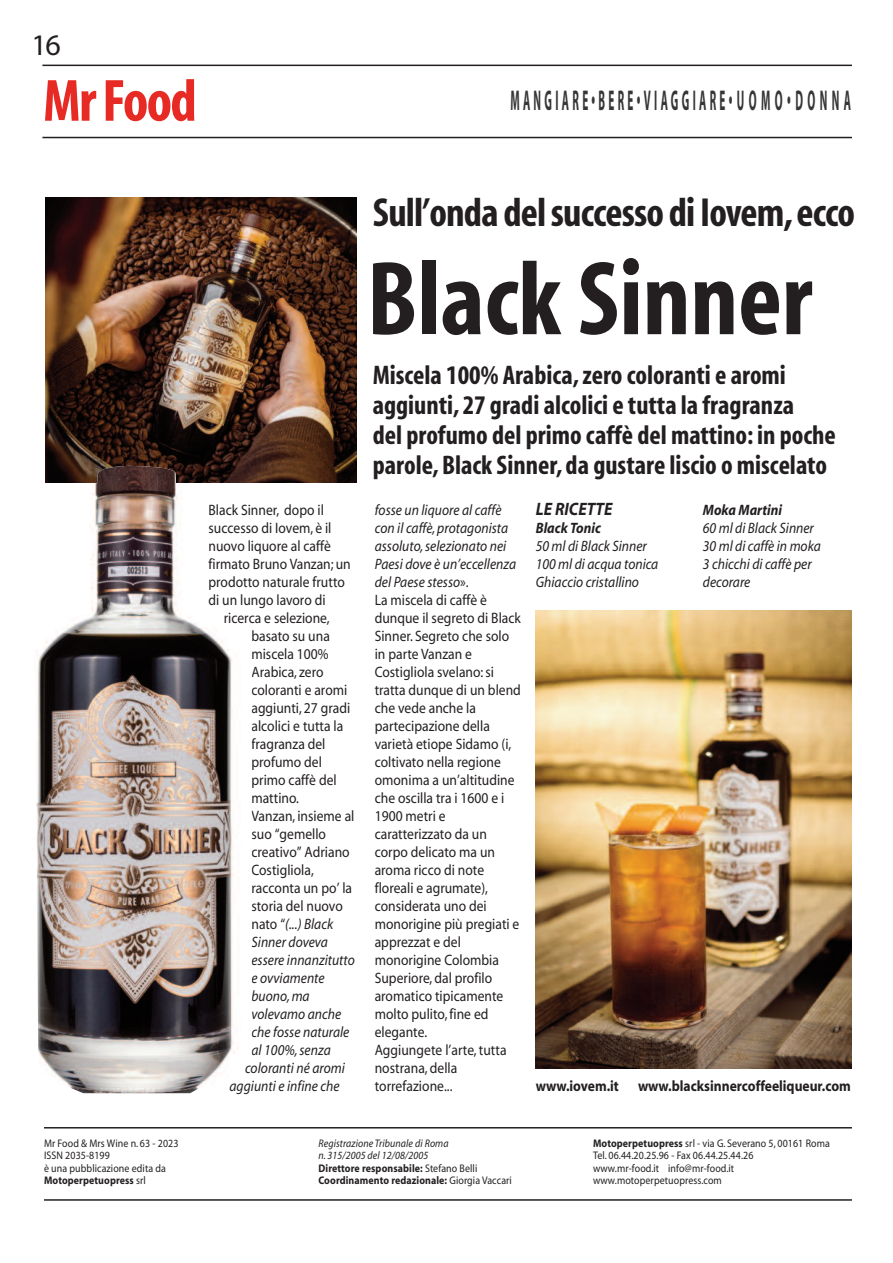
<style>
.page{position:relative;width:893px;height:1263px;background:#fff}
.page>*{position:absolute;margin:0;border:0;box-sizing:border-box;transform-origin:0 0}
.t1{font:106.2px "Myriad Cn Bold+ORRZZK";color:#231f20}
.t2{font:60.15px "Myriad Cn Bold+ORRZZK";letter-spacing:-.03em;color:#e82a24}
.t3{font:40.8px "Myriad Cn Bold+ORRZZK";letter-spacing:-.02em;color:#231f20}
.t4{font:30px "Myriad Roman+ZEGQRN";color:#231f20}
.t5{font:28.65px "Myriad Bold+EYDJUB";letter-spacing:.3em;color:#363636;scale:.39 1}
.t6{font:27px/30px "Myriad Cn Bold+ORRZZK";color:#231f20}
.t7{font:18px "Myriad Bold Italic+MEAUWT";color:#231f20;scale:.9 1}
.t8{font:15.15px/18px "Myriad Roman+ZEGQRN";color:#231f20;scale:.9 1}
.t9{font:15.15px/18px "Myriad Italic+KPRCXR";color:#231f20;scale:.9 1}
.t10{font:15.15px "Myriad Bold+KUUOFV";color:#231f20;scale:.9 1}
.t11{font:15.15px "Myriad Bold Italic+MEAUWT";color:#231f20;scale:.9 1}
.t12{font:11.1px/12.3px "Myriad Roman+ZEGQRN";letter-spacing:.01em;color:#231f20;scale:.9 1}
.t13{font:11.1px/12.3px "Myriad Bold+KUUOFV";letter-spacing:.01em;color:#231f20;scale:.9 1}
.t14{font:11.1px/12.3px "Myriad Italic+KPRCXR";letter-spacing:.01em;color:#231f20;scale:.9 1}
.s1{font-family:"Myriad Roman+ZEGQRN"}
.s2{font-family:"Myriad Bold+KUUOFV"}
</style>
<div class="page">
<hr style="left:42px;top:65px;width:810px;height:1px;background:#231f20">
<hr style="left:42px;top:137px;width:810px;height:1px;background:#231f20">
<img style="left:46px;top:197px;width:311px;height:286px">
<img style="left:35px;top:466px;width:216px;height:627px">
<img style="left:536px;top:611px;width:316px;height:457px">
<hr style="left:44px;top:1127px;width:808px;height:1px;background:#231f20">
<hr style="left:44px;top:1199px;width:808px;height:2px;background:#231f20">
<h3 class="t4" style="left:31px;top:34px;width:31px">16</h3>
<h2 class="t2" style="left:43px;top:80px;width:155px">Mr Food</h2>
<h3 class="t5" style="left:510px;top:90px;width:875px">MANGIARE•BERE•VIAGGIARE•UOMO•DONNA</h3>
<h3 class="t3" style="left:373px;top:198px;width:484px">Sull’onda del successo di Iovem, ecco</h3>
<h1 class="t1" style="left:367px;top:263px;width:447px">Black Sinner</h1>
<p class="t12" style="left:44px;top:1138px;width:151px">Mr Food &amp; Mrs Wine n. 63 - 2023<br>ISSN 2035-8199<br>è una pubblicazione edita da</p>
<p class="t13" style="left:44px;top:1175px;width:115px">Motoperpetuopress <span class="s1">srl</span></p>
<p class="t8" style="left:209px;top:503px;width:160px">Black Sinner, dopo il successo di Iovem, è il nuovo liquore al caffè firmato Bruno Vanzan; un prodotto naturale frutto di un lungo lavoro di</p>
<p class="t8" style="left:251px;top:611px;width:116px;text-indent:-28px">ricerca e selezione, basato su una miscela 100%<br>Arabica, zero coloranti e aromi aggiunti, 27 gradi alcolici e tutta la fragranza del profumo del primo caffè del mattino.<br>Vanzan, insieme al suo “gemello creativo” Adriano<br>Costigliola, racconta un po’ la storia del nuovo</p>
<p class="t9" style="left:251px;top:917px;width:93px"><span class="s1">nato “</span>(...) Black</p>
<p class="t9" style="left:251px;top:935px;width:87px">Sinner doveva</p>
<p class="t9" style="left:251px;top:953px;width:116px">essere innanzitutto</p>
<p class="t9" style="left:251px;top:971px;width:83px">e ovviamente</p>
<p class="t9" style="left:251px;top:989px;width:66px">buono, ma</p>
<p class="t9" style="left:251px;top:1007px;width:101px">volevamo anche</p>
<p class="t9" style="left:251px;top:1025px;width:110px">che fosse naturale</p>
<p class="t9" style="left:251px;top:1043px;width:90px">al 100%, senza</p>
<p class="t9" style="left:245px;top:1061px;width:113px">coloranti né aromi</p>
<p class="t9" style="left:229px;top:1079px;width:124px">aggiunti e infine che</p>
<h3 class="t6" style="left:373px;top:363px;width:465px">Miscela 100% Arabica, zero coloranti e aromi aggiunti, 27 gradi alcolici e tutta la fragranza<br>del profumo del primo caffè del mattino: in poche parole, Black Sinner, da gustare liscio o miscelato</h3>
<p class="t9" style="left:375px;top:503px;width:159px">fosse un liquore al caffè con il caffè, protagonista assoluto, selezionato nei<br>Paesi dove è un’eccellenza del Paese stesso<span class="s1">».</span></p>
<p class="t8" style="left:375px;top:593px;width:164px">La miscela di caffè è dunque il segreto di Black<br>Sinner. Segreto che solo in parte Vanzan e<br>Costigliola svelano: si tratta dunque di un blend che vede anche la partecipazione della varietà etiope Sidamo (i, coltivato nella regione omonima a un’altitudine che oscilla tra i 1600 e i<br>1900 metri e caratterizzato da un corpo delicato ma un aroma ricco di note floreali e agrumate), considerata uno dei monorigine più pregiati e apprezzat e del monorigine Colombia<br>Superiore, dal profilo aromatico tipicamente molto pulito, fine ed elegante.<br>Aggiungete l’arte, tutta nostrana, della torrefazione...</p>
<p class="t7" style="left:536px;top:503px;width:87px">LE RICETTE</p>
<p class="t11" style="left:536px;top:523px;width:74px">Black Tonic</p>
<p class="t9" style="left:536px;top:539px;width:138px">50 ml di Black Sinner<br>100 ml di acqua tonica<br>Ghiaccio cristallino</p>
<p class="t11" style="left:703px;top:505px;width:89px">Moka Martini</p>
<p class="t9" style="left:703px;top:521px;width:132px">60 ml di Black Sinner<br>30 ml di caffè in moka<br>3 chicchi di caffè per decorare</p>
<p class="t10" style="left:536px;top:1081px;width:94px">www.iovem.it</p>
<p class="t10" style="left:638px;top:1081px;width:238px">www.blacksinnercoffeeliqueur.com</p>
<p class="t14" style="left:319px;top:1138px;width:146px">Registrazione Tribunale di Roma n. 315/2005 del 12/08/2005</p>
<p class="t13" style="left:318px;top:1163px;width:216px">Direttore responsabile: <span class="s1">Stefano Belli<br></span>Coordinamento redazionale: <span class="s1">Giorgia Vaccari</span></p>
<p class="t12" style="left:593px;top:1138px;width:265px"><span class="s2">Motoperpetuopress</span> srl - via G. Severano 5, 00161 Roma Tel. 06.44.20.25.96 - Fax 06.44.25.44.26<br>www.mr-food.it info@mr-food.it www.motoperpetuopress.com</p>
</div>
